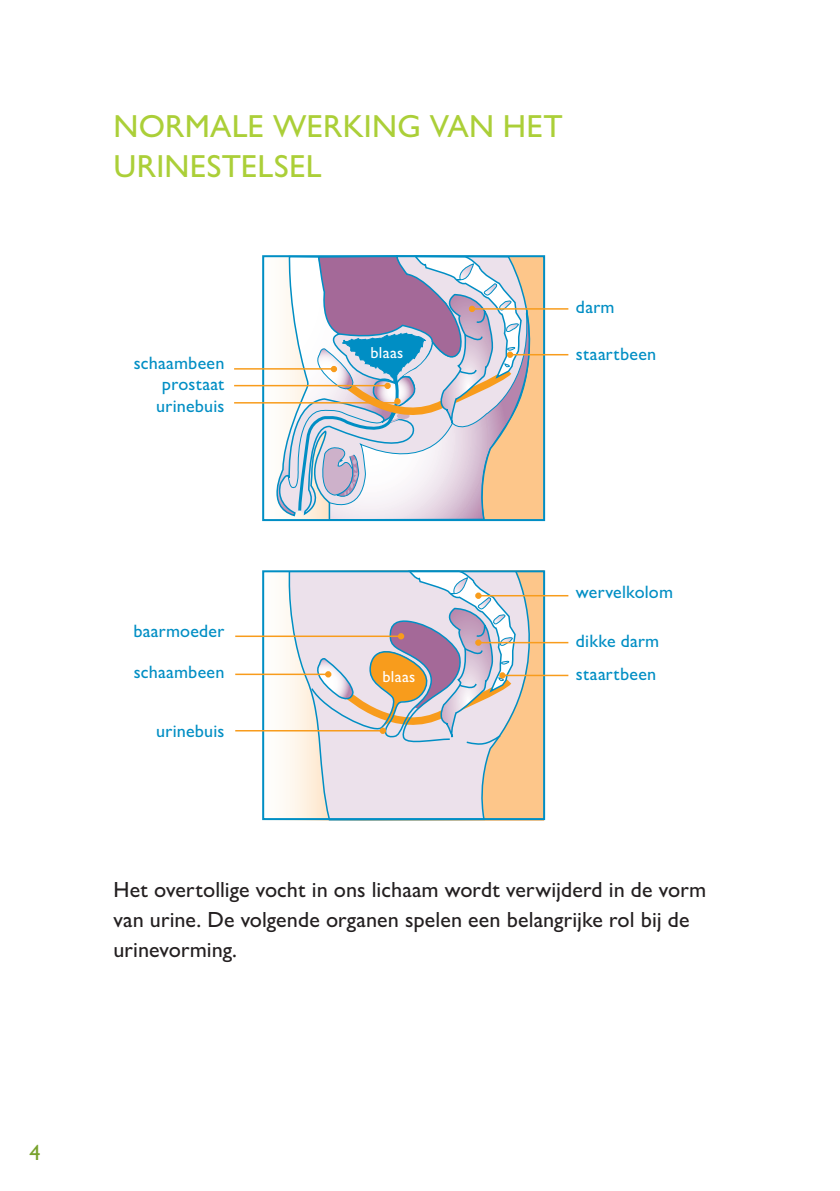
<style>
.page{position:relative;width:840px;height:1191px;background:#fff}
.page>*{position:absolute;margin:0;border:0;box-sizing:border-box;transform-origin:0 0}
.t1{font:500 32px/40px "Gill Sans Nova";letter-spacing:.005em;color:#abcf38}
.t2{font:500 22px/30px "Gill Sans Nova";letter-spacing:.005em;color:#231f20}
.t3{font:500 22px "Gill Sans Nova";color:#78a22d}
.t4{font:500 18px/21px "Gill Sans Nova";letter-spacing:.015em;color:#008ec4;text-align:right}
.t5{font:500 16px "Gill Sans Nova";letter-spacing:.025em;color:#fff}
</style>
<div class="page">
<svg style="left:398px;top:255px;width:167px;height:267px"></svg>
<svg style="left:264px;top:515px;width:134px;height:7px"></svg>
<svg style="left:265px;top:258px;width:257px;height:257px"></svg>
<div style="left:468px;top:306px;width:7px;height:6px;border:2px solid #f89c1c;border-radius:50%"></div>
<div style="left:262px;top:255px;width:283px;height:266px;border:2px solid #008ec4"></div>
<hr style="left:472px;top:308px;width:96px;height:2px;background:#f89c1c">
<hr style="left:509px;top:354px;width:59px;height:1px;background:#f89c1c">
<hr style="left:234px;top:368px;width:99px;height:1px;background:#f89c1c">
<hr style="left:234px;top:402px;width:163px;height:1px;background:#f89c1c">
<hr style="left:234px;top:385px;width:153px;height:1px;background:#f89c1c">
<div style="left:263px;top:570px;width:280px;height:250px;background:#fefcf9"></div>
<svg style="left:286px;top:570px;width:272px;height:251px"></svg>
<div style="left:262px;top:570px;width:283px;height:250px;border:2px solid #008ec4"></div>
<hr style="left:478px;top:595px;width:90px;height:1px;background:#f89c1c">
<hr style="left:478px;top:642px;width:90px;height:1px;background:#f89c1c">
<hr style="left:502px;top:674px;width:66px;height:2px;background:#f89c1c">
<hr style="left:235px;top:635px;width:166px;height:2px;background:#f89c1c">
<hr style="left:235px;top:730px;width:147px;height:1px;background:#f89c1c">
<svg style="left:309px;top:570px;width:210px;height:175px;background:#d4c9cc"></svg>
<hr style="left:235px;top:673px;width:93px;height:2px;background:#f89c1c">
<p class="t3" style="left:29px;top:1138px;width:13px">4</p>
<h1 class="t1" style="left:113px;top:106px;width:450px">NORMALE WERKING VAN HET<br>URINESTELSEL</h1>
<p class="t4" style="left:134px;top:352px;width:92px">schaambeen prostaat</p>
<p class="t4" style="left:156px;top:395px;width:70px">urinebuis</p>
<p class="t5" style="left:370px;top:343px;width:34px">blaas</p>
<p class="t4" style="left:575px;top:297px;width:40px">darm</p>
<p class="t4" style="left:575px;top:343px;width:82px">staartbeen</p>
<p class="t4" style="left:133px;top:620px;width:92px">baarmoeder</p>
<p class="t4" style="left:134px;top:661px;width:92px">schaambeen</p>
<p class="t4" style="left:156px;top:720px;width:70px">urinebuis</p>
<p class="t5" style="left:382px;top:667px;width:34px">blaas</p>
<p class="t4" style="left:575px;top:581px;width:99px">wervelkolom</p>
<p class="t4" style="left:575px;top:630px;width:85px">dikke darm</p>
<p class="t4" style="left:575px;top:663px;width:82px">staartbeen</p>
<p class="t2" style="left:113px;top:874px;width:593px">Het overtollige vocht in ons lichaam wordt verwijderd in de vorm van urine. De volgende organen spelen een belangrijke rol bij de urinevorming.</p>
</div>
